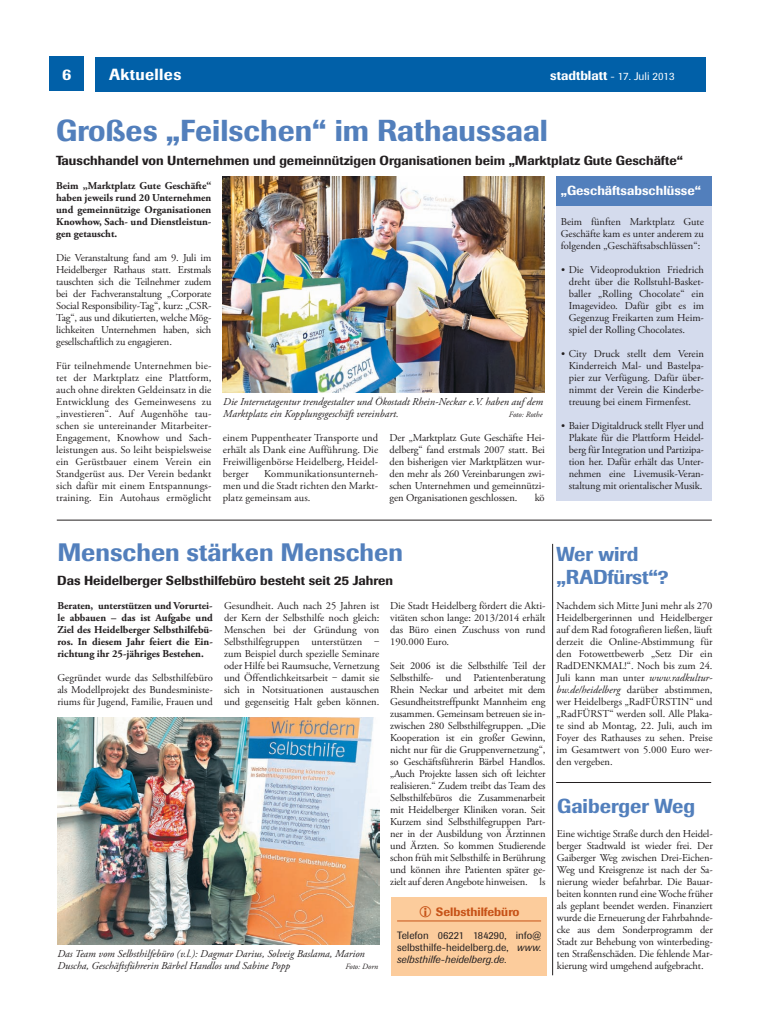
<style>
.page{position:relative;width:769px;height:1032px;background:#fff}
.page>*{position:absolute;margin:0;border:0;box-sizing:border-box;transform-origin:0 0}
.t1{font:500 30px "Imago BQ";color:#527fbc}
.t2{font:500 25px "Imago BQ";color:#527fbc}
.t3{font:500 20px/23px "Imago BQ";color:#527fbc}
.t4{font:500 16px "Imago BQ";letter-spacing:.02em;color:#fff}
.t5{font:500 13px "Imago BQ";color:#231f20}
.t6{font:500 13px "Imago BQ";color:#fff}
.t7{font:500 12px "Imago BQ";color:#c75318}
.t8{font:11px "Imago BQ";color:#fff}
.t9{font:10.5px/12px "Adobe Garamond Pro";color:#231f20;text-align:justify}
.t10{font:700 10.5px/12px "Adobe Garamond Pro";color:#231f20;text-align:justify}
.t11{font:italic 10.5px/12px "Adobe Garamond Pro";color:#231f20}
.t12{font:10.5px/12px "Imago BQ";color:#231f20;text-align:justify}
.t13{font:italic 8px "Adobe Garamond Pro";color:#231f20}
.s1{font-weight:500;font-size:13px}
.s2{font-style:italic}
</style>
<div class="page">
<hr style="left:57px;top:520px;width:654px;height:1px;background:#231f20">
<div style="left:50px;top:57px;width:34px;height:34px;background:#0160a8"></div>
<div style="left:95px;top:57px;width:609px;height:34px;background:#0160a8"></div>
<img style="left:223px;top:177px;width:321px;height:216px">
<div style="left:556px;top:178px;width:155px;height:323px;background:#d4dbed"></div>
<div style="left:556px;top:176px;width:155px;height:30px;background:#527fbc"></div>
<img style="left:57px;top:717px;width:322px;height:228px">
<div style="left:391px;top:897px;width:155px;height:78px;background:#fccc9c"></div>
<hr style="left:397px;top:921px;width:144px;height:1px;background:#c75318">
<hr style="left:552px;top:544px;width:1px;height:431px;background:#231f20">
<hr style="left:556px;top:782px;width:154px;height:1px;background:#231f20">
<h3 class="t4" style="left:62px;top:64px;width:11px">6</h3>
<h3 class="t4" style="left:109px;top:65px;width:74px">Aktuelles</h3>
<p class="t8" style="left:550px;top:70px;width:126px"><span class="s1">stadtblatt</span> - 17. Juli 2013</p>
<h1 class="t1" style="left:56px;top:112px;width:493px">Großes „Feilschen“ im Rathaussaal</h1>
<p class="t5" style="left:56px;top:152px;width:628px">Tauschhandel von Unternehmen und gemeinnützigen Organisationen beim „Marktplatz Gute Geschäfte“</p>
<p class="t10" style="left:56px;top:180px;width:157px">Beim „Marktplatz Gute Geschäfte“ haben jeweils rund 20 Unternehmen und gemeinnützige Organisationen Knowhow, Sach- und Dienstleistun&shy;gen getauscht.</p>
<p class="t9" style="left:56px;top:252px;width:157px">Die Veranstaltung fand am 9. Juli im Heidelberger Rathaus statt. Erstmals tauschten sich die Teilnehmer zudem bei der Fachveranstaltung „Corporate Social Responsibility-Tag“, kurz: „CSR-Tag“, aus und dikutierten, welche Mög&shy;lichkeiten Unternehmen haben, sich gesellschaftlich zu engagieren.</p>
<p class="t9" style="left:56px;top:360px;width:157px">Für teilnehmende Unternehmen bie&shy;tet der Marktplatz eine Plattform, auch ohne direkten Geldeinsatz in die Entwicklung des Gemeinwesens zu „investieren“. Auf Augenhöhe tau&shy;schen sie untereinander Mitarbeiter-Engagement, Knowhow und Sach&shy;leistungen aus. So leiht beispielsweise ein Gerüstbauer einem Verein ein Standgerüst aus. Der Verein bedankt sich dafür mit einem Entspannungs&shy;training. Ein Autohaus ermöglicht</p>
<p class="t6" style="left:560px;top:182px;width:142px">„Geschäftsabschlüsse“</p>
<p class="t9" style="left:560px;top:216px;width:145px">Beim fünften Marktplatz Gute Geschäfte kam es unter anderem zu folgenden „Geschäftsabschlüssen“:</p>
<p class="t9" style="left:568px;top:264px;width:137px;text-indent:-8px">• Die Videoproduktion Friedrich dreht über die Rollstuhl-Basket&shy;baller „Rolling Chocolate“ ein Imagevideo. Dafür gibt es im Gegenzug Freikarten zum Heim&shy;spiel der Rolling Chocolates.</p>
<p class="t9" style="left:568px;top:348px;width:137px;text-indent:-8px">• City Druck stellt dem Verein Kinderreich Mal- und Bastelpa&shy;pier zur Verfügung. Dafür über&shy;nimmt der Verein die Kinderbe&shy;treuung bei einem Firmenfest.</p>
<p class="t9" style="left:568px;top:420px;width:137px;text-indent:-8px">• Baier Digitaldruck stellt Flyer und Plakate für die Plattform Heidel&shy;berg für Integration und Partizipa&shy;tion her. Dafür erhält das Unter&shy;nehmen eine Livemusik-Veran&shy;staltung mit orientalischer Musik.</p>
<p class="t11" style="left:223px;top:396px;width:321px">Die Internetagentur trendgestalter und Ökostadt Rhein-Neckar e.V. haben auf dem<br>Marktplatz ein Kopplungsgeschäft vereinbart.</p>
<p class="t13" style="left:508px;top:409px;width:35px">Foto: Rothe</p>
<p class="t9" style="left:223px;top:432px;width:157px">einem Puppentheater Transporte und erhält als Dank eine Aufführung. Die Freiwilligenbörse Heidelberg, Heidel&shy;berger</p>
<p class="t9" style="left:389px;top:432px;width:157px">Der „Marktplatz Gute Geschäfte Hei&shy;delberg“ fand erstmals 2007 statt. Bei den bisherigen vier Marktplätzen wur&shy;den mehr als 260 Vereinbarungen zwi&shy;schen Unternehmen und gemeinnützi&shy;gen Organisationen geschlossen.</p>
<p class="t9" style="left:223px;top:468px;width:157px;text-indent:41px">Kommunikationsunterneh&shy;men und die Stadt richten den Markt&shy;platz gemeinsam aus.</p>
<p class="t9" style="left:534px;top:492px;width:12px">kö</p>
<h2 class="t2" style="left:57px;top:537px;width:347px">Menschen stärken Menschen</h2>
<p class="t5" style="left:57px;top:572px;width:337px">Das Heidelberger Selbsthilfebüro besteht seit 25 Jahren</p>
<p class="t10" style="left:57px;top:600px;width:157px">Beraten, unterstützen und Vorurtei&shy;le abbauen – das ist Aufgabe und Ziel des Heidelberger Selbsthilfebü&shy;ros. In diesem Jahr feiert die Ein&shy;richtung ihr 25-jähriges Bestehen.</p>
<p class="t9" style="left:57px;top:672px;width:157px">Gegründet wurde das Selbsthilfebüro als Modellprojekt des Bundesministe&shy;riums für Jugend, Familie, Frauen und</p>
<p class="t9" style="left:390px;top:600px;width:157px">Die Stadt Heidelberg fördert die Akti&shy;vitäten schon lange: 2013/2014 erhält das Büro einen Zuschuss von rund 190.000 Euro.</p>
<p class="t9" style="left:390px;top:660px;width:157px">Seit 2006 ist die Selbsthilfe Teil der Selbsthilfe- und Patientenberatung Rhein Neckar und arbeitet mit dem Gesundheitstreffpunkt Mannheim eng zusammen. Gemeinsam betreuen sie in&shy;zwischen 280 Selbsthilfegruppen. „Die Kooperation ist ein großer Gewinn, nicht nur für die Gruppenvernetzung“, so Geschäftsführerin Bärbel Handlos. „Auch Projekte lassen sich oft leichter realisieren.“ Zudem treibt das Team des Selbsthilfebüros die Zusammenarbeit mit Heidelberger Kliniken voran. Seit Kurzem sind Selbsthilfegruppen Part&shy;ner in der Ausbildung von Ärztinnen und Ärzten. So kommen Studierende schon früh mit Selbsthilfe in Berührung und können ihre Patienten später ge&shy;zielt auf deren Angebote hinweisen. ls</p>
<p class="t9" style="left:224px;top:600px;width:157px">Gesundheit. Auch nach 25 Jahren ist der Kern der Selbsthilfe noch gleich:<br>Menschen bei der Gründung von Selbsthilfegruppen unterstützen ‒ zum Beispiel durch spezielle Seminare oder Hilfe bei Raumsuche, Vernetzung und Öffentlichkeitsarbeit ‒ damit sie sich in Notsituationen austauschen und gegenseitig Halt geben können.</p>
<p class="t11" style="left:57px;top:948px;width:309px">Das Team vom Selbsthilfebüro (v.l.): Dagmar Darius, Solveig Baslama, Marion<br>Duscha, Geschäftsführerin Bärbel Handlos und Sabine Popp</p>
<p class="t13" style="left:345px;top:961px;width:34px">Foto: Dorn</p>
<p class="t7" style="left:435px;top:904px;width:85px">Selbsthilfebüro</p>
<p class="t12" style="left:397px;top:930px;width:146px">Telefon 06221 184290, info@ selbsthilfe-heidelberg.de, <span class="s2">www. selbsthilfe-heidelberg.de.</span></p>
<h3 class="t3" style="left:556px;top:542px;width:114px">Wer wird „RADfürst“?</h3>
<p class="t9" style="left:556px;top:600px;width:157px">Nachdem sich Mitte Juni mehr als 270<br>Heidelbergerinnen und Heidelberger auf dem Rad fotografieren ließen, läuft derzeit die Online-Abstimmung für den Fotowettbewerb „Setz Dir ein RadDENKMAL!“. Noch bis zum 24.<br>Juli kann man unter <span class="s2">www.radkultur&shy;bw.de/heidelberg</span> darüber abstimmen, wer Heidelbergs „RadFÜRSTIN“ und „RadFÜRST“ werden soll. Alle Plaka&shy;te sind ab Montag, 22. Juli, auch im Foyer des Rathauses zu sehen. Preise im Gesamtwert von 5.000 Euro wer&shy;den vergeben.</p>
<h3 class="t3" style="left:557px;top:794px;width:139px">Gaiberger Weg</h3>
<p class="t9" style="left:556px;top:828px;width:157px">Eine wichtige Straße durch den Heidel&shy;berger Stadtwald ist wieder frei. Der Gaiberger Weg zwischen Drei-Eichen-Weg und Kreisgrenze ist nach der Sa&shy;nierung wieder befahrbar. Die Bauar&shy;beiten konnten rund eine Woche früher als geplant beendet werden. Finanziert wurde die Erneuerung der Fahrbahnde&shy;cke aus dem Sonderprogramm der Stadt zur Behebung von winterbeding&shy;ten Straßenschäden. Die fehlende Mar&shy;kierung wird umgehend aufgebracht.</p>
</div>
